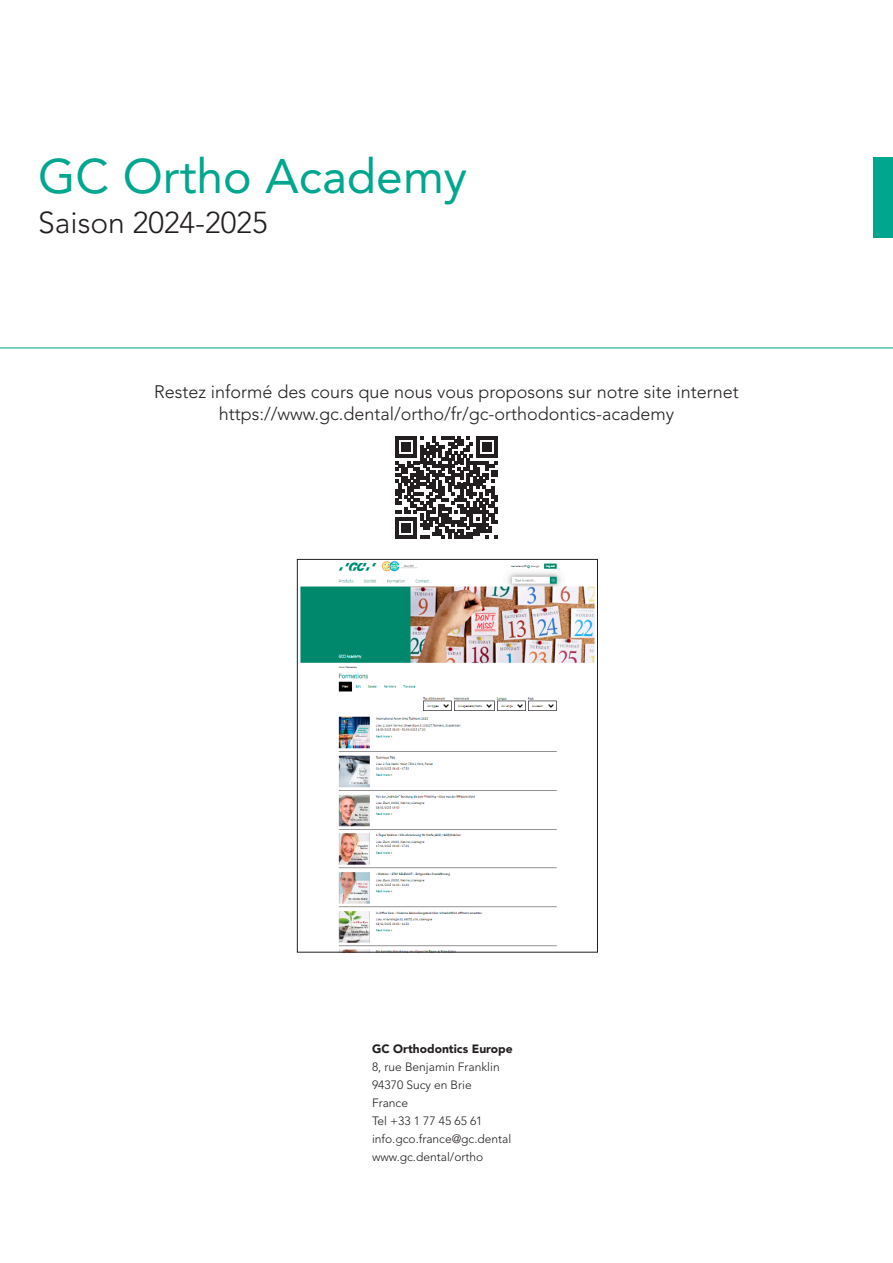
<style>
.page{position:relative;width:893px;height:1263px;background:#fff}
.page>*{position:absolute;margin:0;border:0;box-sizing:border-box;transform-origin:0 0}
.t1{font:48px "Avenir LT Std";color:#00a78e}
.t2{font:300 30px "Avenir LT Std";color:#231f20}
.t3{font:300 18px/21.6px "Avenir LT Std";color:#231f20;text-align:center}
.t4{font:300 12px/18px "Avenir LT Std";color:#231f20}
.t5{font:900 12px "Avenir LT Std";color:#231f20}
</style>
<div class="page">
<div style="left:874px;top:157px;width:19px;height:81px;background:#00a78e"></div>
<hr style="left:0;top:347px;width:893px;height:1px;background:#00a78e">
<svg style="left:395px;top:436px;width:103px;height:103px"></svg>
<img style="left:300px;top:561px;width:295px;height:389px">
<div style="left:297px;top:559px;width:301px;height:393px;border:1px solid #231f20"></div>
<h1 class="t1" style="left:38px;top:148px;width:430px">GC Ortho Academy</h1>
<h2 class="t2" style="left:38px;top:205px;width:231px">Saison 2024-2025</h2>
<p class="t3" style="left:154px;top:381px;width:586px">Restez informé des cours que nous vous proposons sur notre site internet https://www.gc.dental/ortho/fr/gc-orthodontics-academy</p>
<p class="t5" style="left:372px;top:1042px;width:142px">GC Orthodontics Europe</p>
<p class="t4" style="left:372px;top:1058px;width:141px">8, rue Benjamin Franklin<br>94370 Sucy en Brie<br>France<br>Tel +33 1 77 45 65 61 info.gco.france@gc.dental www.gc.dental/ortho</p>
</div>
